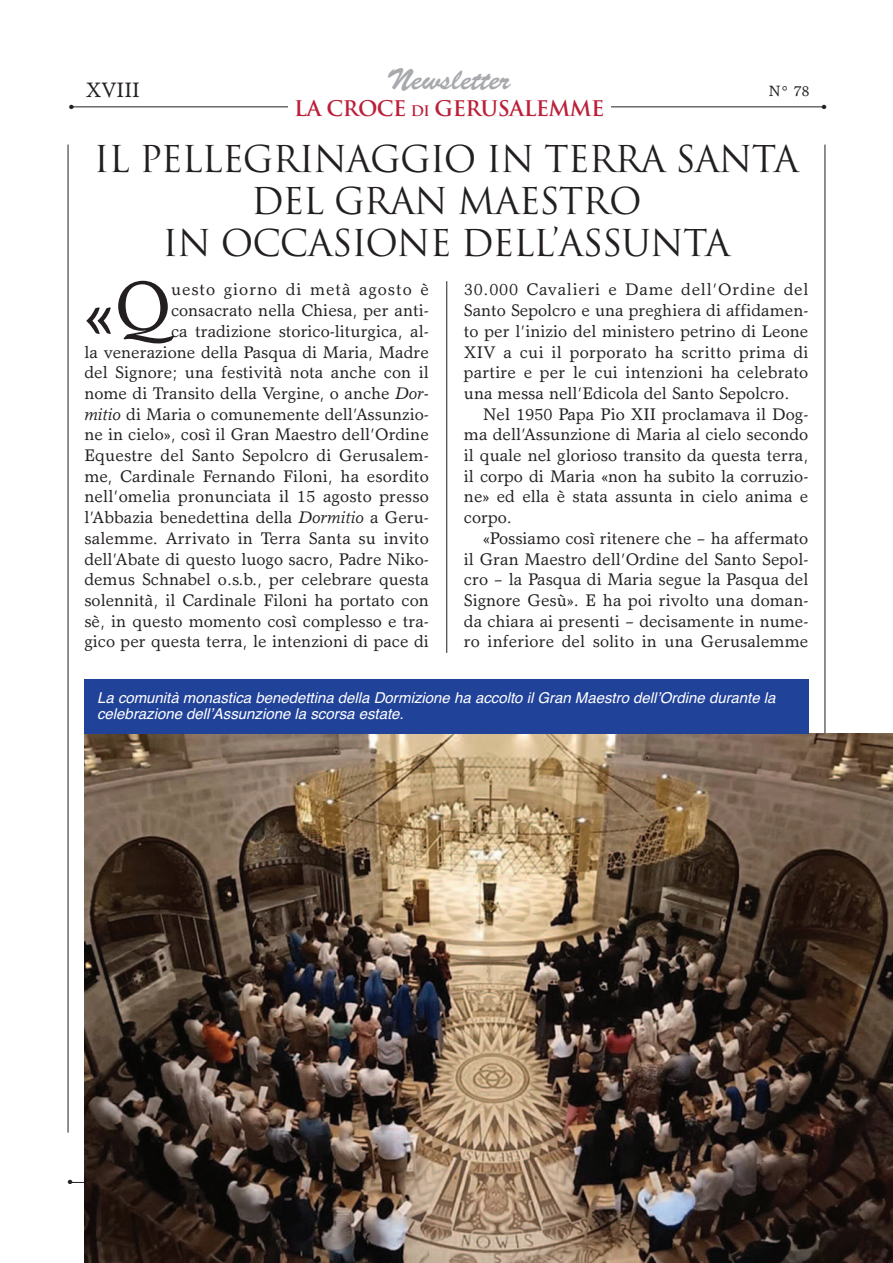
<style>
.page{position:relative;width:893px;height:1263px;background:#fff}
.page>*{position:absolute;margin:0;border:0;box-sizing:border-box;transform-origin:0 0}
.t1{font:74.55px "Garth Graphic";color:#231f20}
.t2{font:36px/42px "Trajan";letter-spacing:-.025em;color:#231f20;text-align:center}
.t3{font:30px "Brush Script";color:#a8a9ad}
.t4{font:700 21px "Trajan";letter-spacing:-.025em;color:#bb1f39}
.t5{font:21px "Garth Graphic";color:#231f20}
.t6{font:16.95px/20.7px "Garth Graphic";color:#231f20;text-align:justify}
.t7{font:italic 15px/16.5px "Helvetica";color:#fff}
.t8{font:15px "Garth Graphic";color:#231f20}
.t9{font:6px "Zapf Dingbats";color:#231f20}
.s1{font-size:14.25px}
.s2{font-size:70.8px}
.s3{font-style:italic}
</style>
<div class="page">
<hr style="left:68px;top:145px;width:1px;height:987px;background:#231f20">
<hr style="left:825px;top:145px;width:1px;height:987px;background:#231f20">
<hr style="left:69px;top:1182px;width:754px;height:1px;background:#231f20">
<hr style="left:446px;top:281px;width:1px;height:372px;background:#231f20">
<hr style="left:71px;top:106px;width:754px;height:1px;background:#231f20">
<div style="left:288px;top:100px;width:323px;height:23px;background:#fff"></div>
<img style="left:84px;top:733px;width:809px;height:530px">
<div style="left:84px;top:679px;width:724px;height:54px;background:#214299"></div>
<h3 class="t3" style="left:387px;top:68px;width:125px">Newsletter</h3>
<p class="t5" style="left:86px;top:82px;width:56px">XVIII</p>
<p class="t8" style="left:769px;top:85px;width:42px">N° 78</p>
<p class="t4" style="left:294px;top:96px;width:312px">LA CROCE <span class="s1">DI</span> GERUSALEMME</p>
<p class="t9" style="left:69px;top:103px;width:6px">●</p>
<p class="t9" style="left:822px;top:104px;width:6px">●</p>
<h2 class="t2" style="left:94px;top:138px;width:706px">IL PELLEGRINAGGIO IN TERRA SANTA<br>DEL GRAN MAESTRO<br>IN OCCASIONE DELL’ASSUNTA</h2>
<h1 class="t1" style="left:84px;top:283px;width:88px">«<span class="s2">Q</span></h1>
<p class="t6" style="left:84px;top:281px;width:346px;text-align:right">uesto giorno di metà agosto è<br>consacrato nella Chiesa, per anti-<br>ca tradizione storico-liturgica, al-<br>la venerazione della Pasqua di Maria, Madre del Signore; una festività nota anche con il nome di Transito della Vergine, o anche <span class="s3">Dor&shy;mitio</span> di Maria o comunemente dell’Assunzio&shy;ne in cielo», così il Gran Maestro dell’Ordine Equestre del Santo Sepolcro di Gerusalem&shy;me, Cardinale Fernando Filoni, ha esordito nell’omelia pronunciata il 15 agosto presso l’Abbazia benedettina della <span class="s3">Dormitio</span> a Geru&shy;salemme. Arrivato in Terra Santa su invito dell’Abate di questo luogo sacro, Padre Niko&shy;demus Schnabel o.s.b., per celebrare questa solennità, il Cardinale Filoni ha portato con sè, in questo momento così complesso e tra&shy;gico per questa terra, le intenzioni di pace di</p>
<p class="t6" style="left:464px;top:281px;width:346px">30.000 Cavalieri e Dame dell’Ordine del Santo Sepolcro e una preghiera di affidamen&shy;to per l’inizio del ministero petrino di Leone XIV a cui il porporato ha scritto prima di partire e per le cui intenzioni ha celebrato una messa nell’Edicola del Santo Sepolcro.</p>
<p class="t6" style="left:464px;top:405px;width:346px;text-indent:19px">Nel 1950 Papa Pio XII proclamava il Dog&shy;ma dell’Assunzione di Maria al cielo secondo il quale nel glorioso transito da questa terra, il corpo di Maria «non ha subito la corruzio&shy;ne» ed ella è stata assunta in cielo anima e corpo.</p>
<p class="t6" style="left:464px;top:529px;width:346px;text-indent:19px">«Possiamo così ritenere che – ha affermato il Gran Maestro dell’Ordine del Santo Sepol&shy;cro – la Pasqua di Maria segue la Pasqua del Signore Gesù». E ha poi rivolto una doman&shy;da chiara ai presenti – decisamente in nume&shy;ro inferiore del solito in una Gerusalemme</p>
<p class="t7" style="left:97px;top:689px;width:680px">La comunità monastica benedettina della Dormizione ha accolto il Gran Maestro dell’Ordine durante la celebrazione dell’Assunzione la scorsa estate.</p>
<p class="t9" style="left:68px;top:1179px;width:6px">●</p>
</div>
